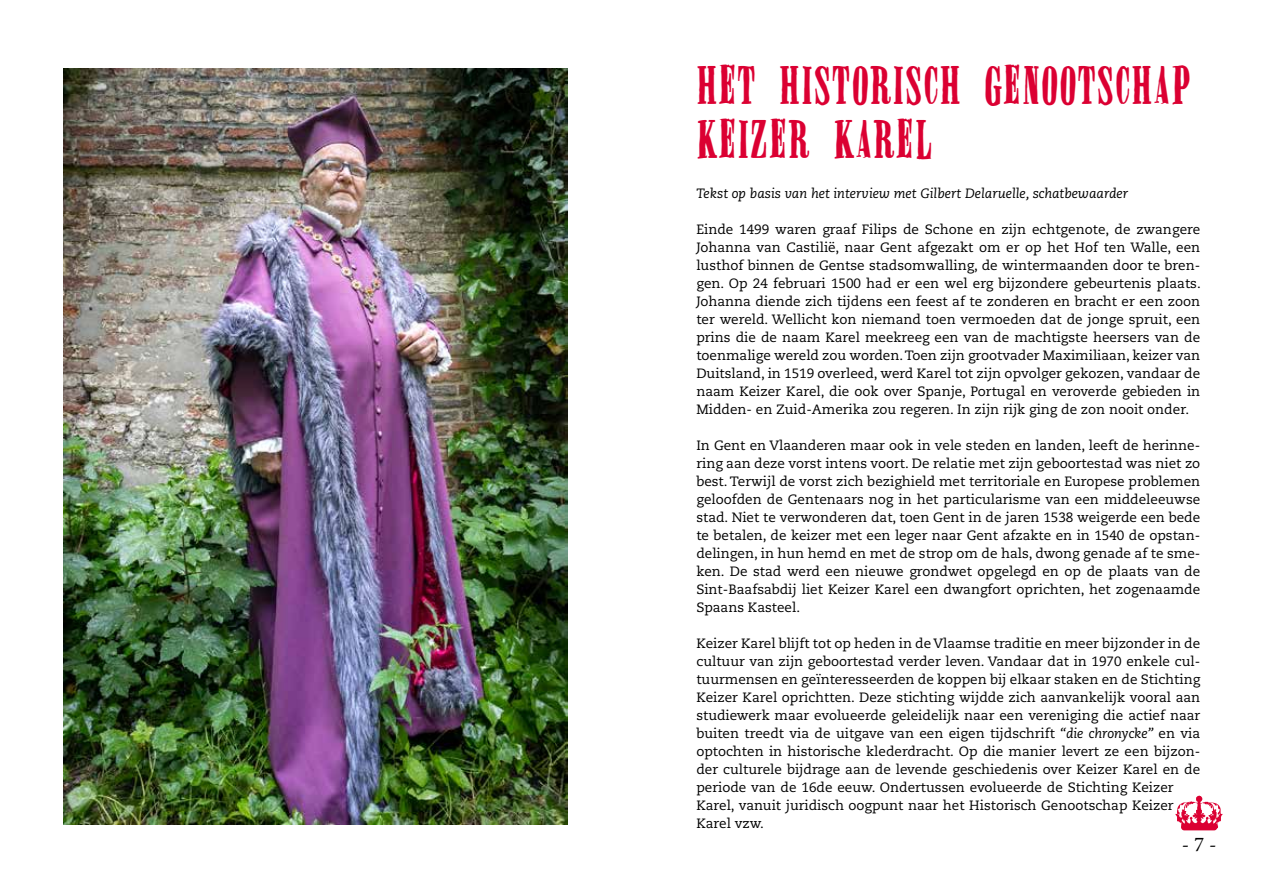
<style>
.page{position:relative;width:1263px;height:893px;background:#fff}
.page>*{position:absolute;margin:0;border:0;box-sizing:border-box;transform-origin:0 0}
.t1{font:45px/54px "Miserable";letter-spacing:.05em;color:#db0032}
.t2{font:21px "Minion Pro";color:#000}
.t3{font:13.5px/18px "Caecilia LT Std";color:#000;text-align:justify}
.t4{font:italic 13.5px "Caecilia LT Std";color:#000}
.s1{font-style:italic}
</style>
<div class="page">
<img style="left:64px;top:69px;width:504px;height:755px">
<img style="left:1174px;top:785px;width:51px;height:51px;border-radius:26px">
<h1 class="t1" style="left:696px;top:58px;width:494px">HET HISTORISCH GENOOTSCHAP<br>KEIZER KAREL</h1>
<p class="t4" style="left:696px;top:186px;width:433px">Tekst op basis van het interview met Gilbert Delaruelle, schatbewaarder</p>
<p class="t3" style="left:696px;top:220px;width:506px">Einde 1499 waren graaf Filips de Schone en zijn echtgenote, de zwangere Johanna van Castilië, naar Gent afgezakt om er op het Hof ten Walle, een lusthof binnen de Gentse stadsomwalling, de wintermaanden door te bren&shy;gen. Op 24 februari 1500 had er een wel erg bijzondere gebeurtenis plaats.<br>Johanna diende zich tijdens een feest af te zonderen en bracht er een zoon ter wereld. Wellicht kon niemand toen vermoeden dat de jonge spruit, een prins die de naam Karel meekreeg een van de machtigste heersers van de toenmalige wereld zou worden. Toen zijn grootvader Maximiliaan, keizer van Duitsland, in 1519 overleed, werd Karel tot zijn opvolger gekozen, vandaar de naam Keizer Karel, die ook over Spanje, Portugal en veroverde gebieden in Midden- en Zuid-Amerika zou regeren. In zijn rijk ging de zon nooit onder.</p>
<p class="t3" style="left:696px;top:436px;width:505px">In Gent en Vlaanderen maar ook in vele steden en landen, leeft de herinne&shy;ring aan deze vorst intens voort. De relatie met zijn geboortestad was niet zo best. Terwijl de vorst zich bezighield met territoriale en Europese problemen geloofden de Gentenaars nog in het particularisme van een middeleeuwse stad. Niet te verwonderen dat, toen Gent in de jaren 1538 weigerde een bede te betalen, de keizer met een leger naar Gent afzakte en in 1540 de opstan&shy;delingen, in hun hemd en met de strop om de hals, dwong genade af te sme&shy;ken. De stad werd een nieuwe grondwet opgelegd en op de plaats van de Sint-Baafsabdij liet Keizer Karel een dwangfort oprichten, het zogenaamde Spaans Kasteel.</p>
<p class="t3" style="left:696px;top:634px;width:505px;text-align:left">Keizer Karel blijft tot op heden in de Vlaamse traditie en meer bijzonder in de cultuur van zijn geboortestad verder leven. Vandaar dat in 1970 enkele cul&shy;tuurmensen en geïnteresseerden de koppen bij elkaar staken en de Stichting Keizer Karel oprichtten. Deze stichting wijdde zich aanvankelijk vooral aan studiewerk maar evolueerde geleidelijk naar een vereniging die actief naar buiten treedt via de uitgave van een eigen tijdschrift <span class="s1">“die chronycke”</span> en via optochten in historische klederdracht. Op die manier levert ze een bijzon&shy;der culturele bijdrage aan de levende geschiedenis over Keizer Karel en de periode van de 16de eeuw. Ondertussen evolueerde de Stichting Keizer Karel, vanuit juridisch oogpunt naar het Historisch Genootschap Keizer Karel vzw.</p>
<h2 class="t2" style="left:1182px;top:831px;width:36px">- 7 -</h2>
</div>
